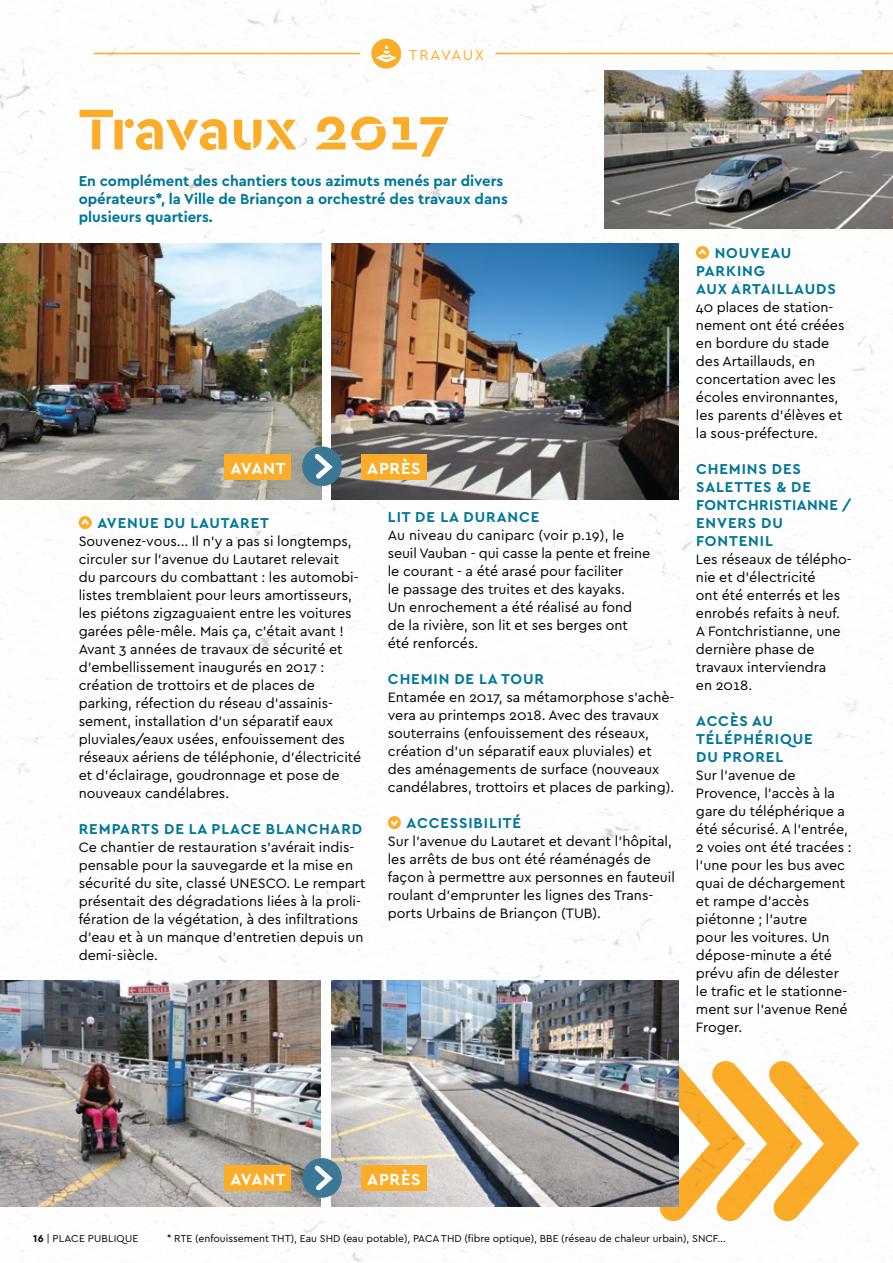
<style>
.page{position:relative;width:893px;height:1263px;background:#fff}
.page>*{position:absolute;margin:0;border:0;box-sizing:border-box;transform-origin:0 0}
.t1{font:700 60px "Cera Stencil";letter-spacing:-.01em;color:#fbac29}
.t2{font:700 16.8px "Cera";letter-spacing:.035em;color:#fff}
.t3{font:700 15px/18px "Cera";letter-spacing:.045em;color:#007796}
.t4{font:700 15px/18px "Cera";color:#007796}
.t5{font:15px "Cera";letter-spacing:.105em;color:#fbac29}
.t6{font:14.25px/18px "Cera";color:#000}
.t7{font:10.5px "Cera";color:#000}
.t8{font:10.5px "Cera";letter-spacing:.02em;color:#000}
.s1{font-weight:700}
</style>
<div class="page">
<img style="left:0;top:0;width:893px;height:1262px">
<svg style="left:654px;top:1059px;width:207px;height:164px"></svg>
<hr style="left:94px;top:53px;width:266px;height:1px;background:#fbac29">
<hr style="left:495px;top:53px;width:398px;height:1px;background:#fbac29">
<img style="left:332px;top:980px;width:347px;height:226px">
<img style="left:0;top:981px;width:320px;height:225px">
<div style="left:371px;top:39px;width:30px;height:30px;background:#fbac29;border-radius:50%"></div>
<svg style="left:376px;top:45px;width:20px;height:17px"></svg>
<img style="left:0;top:244px;width:321px;height:255px">
<img style="left:332px;top:244px;width:347px;height:255px">
<img style="left:605px;top:70px;width:288px;height:158px">
<div style="left:224px;top:454px;width:67px;height:26px;background:#fbac29"></div>
<div style="left:224px;top:1165px;width:67px;height:26px;background:#fbac29"></div>
<div style="left:361px;top:454px;width:66px;height:26px;background:#fbac29"></div>
<div style="left:361px;top:1165px;width:66px;height:26px;background:#fbac29"></div>
<div style="left:302px;top:446px;width:40px;height:40px;background:#3b7895;border-radius:50%"></div>
<svg style="left:310px;top:449px;width:27px;height:34px"></svg>
<div style="left:302px;top:1158px;width:40px;height:40px;background:#3b7895;border-radius:50%"></div>
<svg style="left:310px;top:1161px;width:27px;height:34px"></svg>
<svg style="left:79px;top:516px;width:13px;height:13px"></svg>
<svg style="left:79px;top:517px;width:12px;height:10px"></svg>
<svg style="left:388px;top:816px;width:13px;height:13px"></svg>
<svg style="left:388px;top:818px;width:13px;height:10px"></svg>
<svg style="left:696px;top:246px;width:13px;height:13px"></svg>
<svg style="left:696px;top:247px;width:13px;height:10px"></svg>
<p class="t5" style="left:409px;top:45px;width:77px">TRAVAUX</p>
<h1 class="t1" style="left:79px;top:89px;width:372px">Travaux 2017</h1>
<p class="t4" style="left:79px;top:171px;width:431px">En complément des chantiers tous azimuts menés par divers opérateurs*, la Ville de Briançon a orchestré des travaux dans plusieurs quartiers.</p>
<p class="t2" style="left:231px;top:457px;width:56px">AVANT</p>
<p class="t2" style="left:367px;top:457px;width:55px">APRÈS</p>
<p class="t3" style="left:97px;top:513px;width:173px">AVENUE DU LAUTARET</p>
<p class="t6" style="left:79px;top:532px;width:284px">Souvenez-vous... Il n’y a pas si longtemps, circuler sur l’avenue du Lautaret relevait<br>du parcours du combattant : les automobi&shy;listes tremblaient pour leurs amortisseurs, les piétons zigzaguaient entre les voitures garées pêle-mêle. Mais ça, c’était avant !<br>Avant 3 années de travaux de sécurité et d’embellissement inaugurés en 2017 : création de trottoirs et de places de parking, réfection du réseau d’assainis&shy;sement, installation d’un séparatif eaux pluviales/eaux usées, enfouissement des réseaux aériens de téléphonie, d’électricité et d’éclairage, goudronnage et pose de nouveaux candélabres.</p>
<p class="t3" style="left:79px;top:819px;width:285px">REMPARTS DE LA PLACE BLANCHARD</p>
<p class="t6" style="left:79px;top:838px;width:288px">Ce chantier de restauration s’avérait indis&shy;pensable pour la sauvegarde et la mise en sécurité du site, classé UNESCO. Le rempart présentait des dégradations liées à la proli&shy;fération de la végétation, à des infiltrations d’eau et à un manque d’entretien depuis un demi-siècle.</p>
<p class="t3" style="left:388px;top:507px;width:153px">LIT DE LA DURANCE</p>
<p class="t6" style="left:388px;top:526px;width:264px">Au niveau du caniparc (voir p.19), le seuil Vauban - qui casse la pente et freine le courant - a été arasé pour faciliter<br>le passage des truites et des kayaks.<br>Un enrochement a été réalisé au fond de la rivière, son lit et ses berges ont été renforcés.</p>
<p class="t3" style="left:388px;top:669px;width:158px">CHEMIN DE LA TOUR</p>
<p class="t6" style="left:388px;top:688px;width:288px">Entamée en 2017, sa métamorphose s’achè&shy;vera au printemps 2018. Avec des travaux souterrains (enfouissement des réseaux, création d’un séparatif eaux pluviales) et des aménagements de surface (nouveaux candélabres, trottoirs et places de parking).</p>
<p class="t3" style="left:406px;top:813px;width:116px">ACCESSIBILITÉ</p>
<p class="t6" style="left:388px;top:832px;width:289px">Sur l’avenue du Lautaret et devant l’hôpital, les arrêts de bus ont été réaménagés de façon à permettre aux personnes en fauteuil roulant d’emprunter les lignes des Trans&shy;ports Urbains de Briançon (TUB).</p>
<p class="t3" style="left:696px;top:243px;width:141px;text-indent:19px">NOUVEAU<br>PARKING<br>AUX ARTAILLAUDS</p>
<p class="t6" style="left:696px;top:298px;width:150px">40 places de station&shy;nement ont été créées en bordure du stade des Artaillauds, en concertation avec les écoles environnantes, les parents d’élèves et la sous-préfecture.</p>
<p class="t3" style="left:696px;top:459px;width:157px">CHEMINS DES<br>SALETTES &amp; DE<br>FONTCHRISTIANNE /<br>ENVERS DU<br>FONTENIL</p>
<p class="t6" style="left:696px;top:550px;width:157px">Les réseaux de télépho&shy;nie et d’électricité<br>ont été enterrés et les enrobés refaits à neuf.<br>A Fontchristianne, une dernière phase de travaux interviendra<br>en 2018.</p>
<p class="t3" style="left:696px;top:711px;width:118px">ACCÈS AU<br>TÉLÉPHÉRIQUE<br>DU PROREL</p>
<p class="t6" style="left:696px;top:766px;width:157px">Sur l’avenue de<br>Provence, l’accès à la gare du téléphérique a été sécurisé. A l’entrée,<br>2 voies ont été tracées : l’une pour les bus avec quai de déchargement et rampe d’accès piétonne ; l’autre<br>pour les voitures. Un dépose-minute a été prévu afin de délester le trafic et le stationne&shy;ment sur l’avenue René<br>Froger.</p>
<p class="t2" style="left:231px;top:1168px;width:56px">AVANT</p>
<p class="t2" style="left:367px;top:1168px;width:55px">APRÈS</p>
<p class="t8" style="left:33px;top:1232px;width:107px"><span class="s1">16</span> | PLACE PUBLIQUE</p>
<p class="t7" style="left:167px;top:1232px;width:560px">* RTE (enfouissement THT), Eau SHD (eau potable), PACA THD (fibre optique), BBE (réseau de chaleur urbain), SNCF...</p>
</div>
